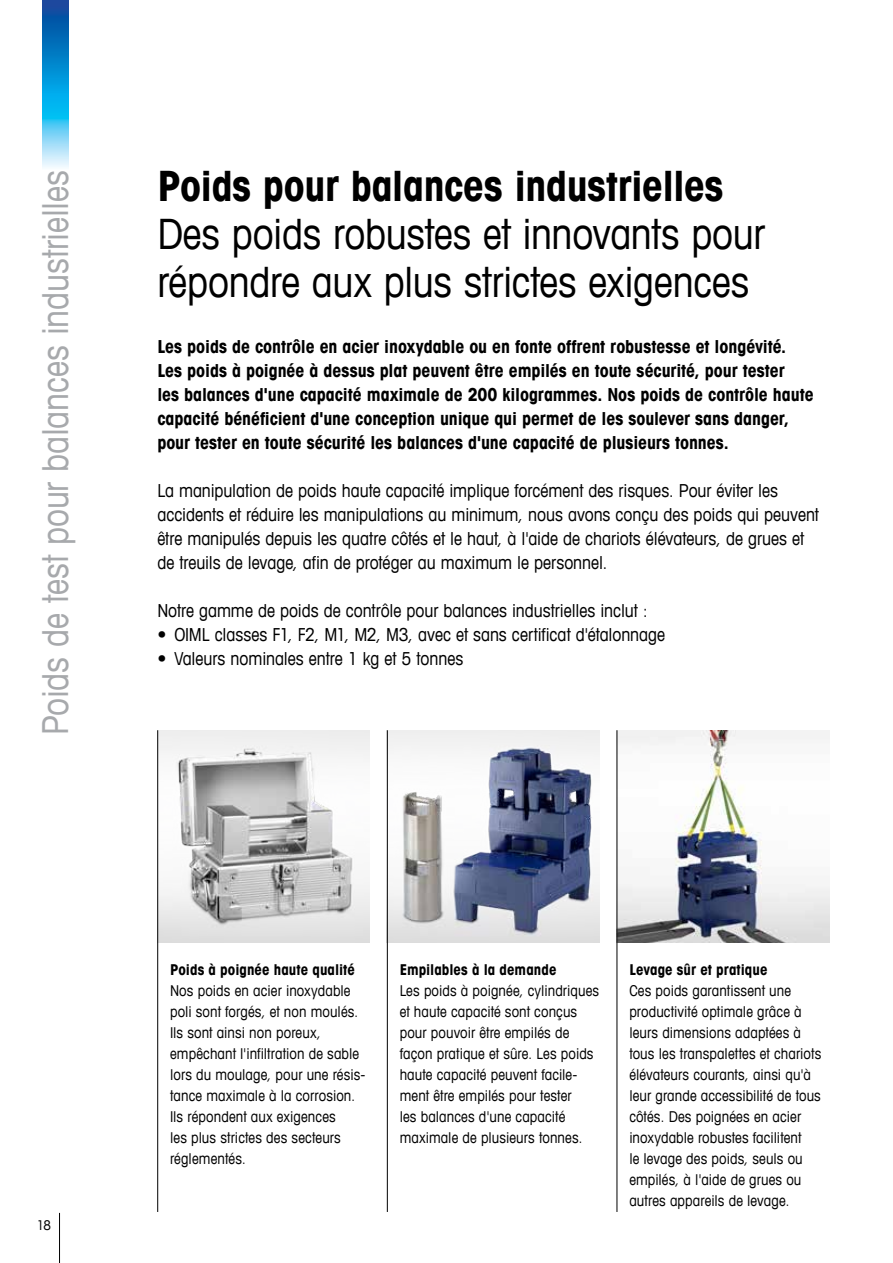
<style>
.page{position:relative;width:893px;height:1263px;background:#fff}
.page>*{position:absolute;margin:0;border:0;box-sizing:border-box;transform-origin:0 0}
.t1{font:condensed 42px/48px "Avant Garde Com";letter-spacing:-.005em;color:#000}
.t2{font:700 condensed 42px "Avant Garde Com";letter-spacing:-.01em;color:#000}
.t3{font:condensed 36px "Avant Garde Com";letter-spacing:-.005em;color:#a7a9ac}
.t4{font:condensed 18px/24px "Avant Garde Com";letter-spacing:-.005em;color:#000}
.t5{font:700 condensed 18px/24px "Avant Garde Com";letter-spacing:-.005em;color:#000}
.t6{font:condensed 15px/21px "Avant Garde Com";letter-spacing:.005em;color:#000}
.t7{font:700 condensed 15px "Avant Garde Com";color:#000}
.t8{font:condensed 13.5px "Avant Garde Com";color:#000}
</style>
<div class="page">
<hr style="left:59px;top:1213px;width:1px;height:50px;background:#000">
<img style="left:43px;top:0;width:25px;height:168px">
<img style="left:618px;top:730px;width:211px;height:213px">
<img style="left:388px;top:730px;width:212px;height:213px">
<img style="left:158px;top:730px;width:212px;height:213px">
<hr style="left:157px;top:730px;width:1px;height:482px;background:#000">
<hr style="left:387px;top:730px;width:1px;height:482px;background:#000">
<hr style="left:617px;top:730px;width:1px;height:482px;background:#000">
<h2 class="t3" style="left:33px;top:735px;width:566px;rotate:-90deg">Poids de test pour balances industrielles</h2>
<h1 class="t2" style="left:157px;top:158px;width:568px">Poids pour balances industrielles</h1>
<h1 class="t1" style="left:157px;top:208px;width:609px">Des poids robustes et innovants pour répondre aux plus strictes exigences</h1>
<p class="t5" style="left:157px;top:334px;width:658px">Les poids de contrôle en acier inoxydable ou en fonte offrent robustesse et longévité.<br>Les poids à poignée à dessus plat peuvent être empilés en toute sécurité, pour tester<br>les balances d'une capacité maximale de 200 kilogrammes. Nos poids de contrôle haute capacité bénéficient d'une conception unique qui permet de les soulever sans danger, pour tester en toute sécurité les balances d'une capacité de plusieurs tonnes.</p>
<p class="t4" style="left:157px;top:478px;width:663px">La manipulation de poids haute capacité implique forcément des risques. Pour éviter les accidents et réduire les manipulations au minimum, nous avons conçu des poids qui peuvent être manipulés depuis les quatre côtés et le haut, à l'aide de chariots élévateurs, de grues et de treuils de levage, afin de protéger au maximum le personnel.</p>
<p class="t4" style="left:157px;top:598px;width:492px">Notre gamme de poids de contrôle pour balances industrielles inclut :</p>
<p class="t4" style="left:157px;top:622px;width:509px">• OIML classes F1, F2, M1, M2, M3, avec et sans certificat d'étalonnage</p>
<p class="t4" style="left:157px;top:646px;width:308px">• Valeurs nominales entre 1 kg et 5 tonnes</p>
<p class="t8" style="left:37px;top:1217px;width:16px">18</p>
<p class="t7" style="left:170px;top:960px;width:186px">Poids à poignée haute qualité</p>
<p class="t6" style="left:170px;top:980px;width:197px">Nos poids en acier inoxydable poli sont forgés, et non moulés.<br>Ils sont ainsi non poreux, empêchant l'infiltration de sable lors du moulage, pour une résis&shy;tance maximale à la corrosion.<br>Ils répondent aux exigences<br>les plus strictes des secteurs réglementés.</p>
<p class="t7" style="left:400px;top:960px;width:158px">Empilables à la demande</p>
<p class="t6" style="left:400px;top:980px;width:201px">Les poids à poignée, cylindriques et haute capacité sont conçus pour pouvoir être empilés de façon pratique et sûre. Les poids haute capacité peuvent facile&shy;ment être empilés pour tester<br>les balances d'une capacité maximale de plusieurs tonnes.</p>
<p class="t7" style="left:629px;top:960px;width:140px">Levage sûr et pratique</p>
<p class="t6" style="left:629px;top:980px;width:194px">Ces poids garantissent une productivité optimale grâce à leurs dimensions adaptées à tous les transpalettes et chariots élévateurs courants, ainsi qu'à leur grande accessibilité de tous côtés. Des poignées en acier inoxydable robustes facilitent<br>le levage des poids, seuls ou empilés, à l'aide de grues ou autres appareils de levage.</p>
</div>
